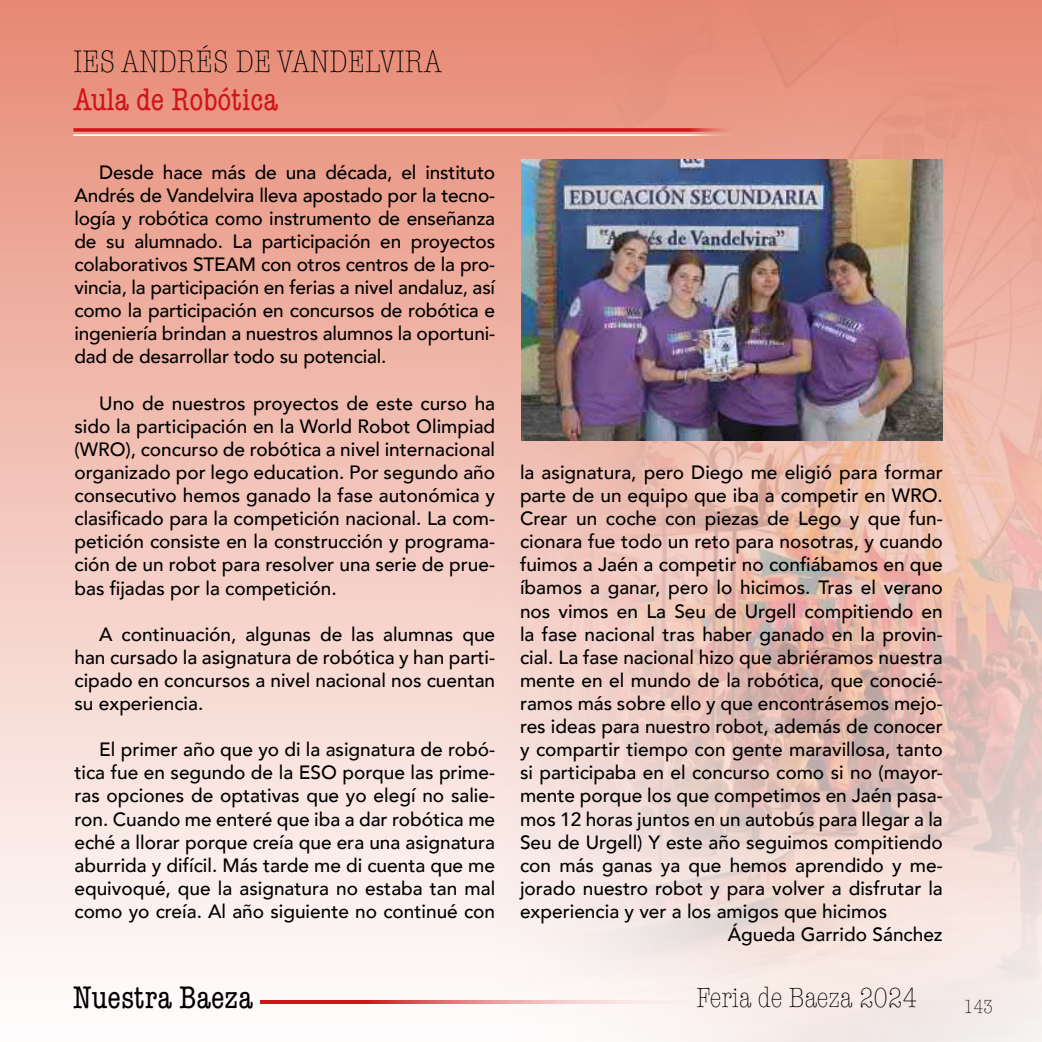
<style>
.page{position:relative;width:1042px;height:1042px;background:#fff}
.page>*{position:absolute;margin:0;border:0;box-sizing:border-box;transform-origin:0 0}
.t1{font:300 condensed 31.5px "American Typewriter Std";color:#000}
.t2{font:condensed 31.5px "American Typewriter Std";color:#d21317}
.t3{font:condensed 31.5px "American Typewriter Std";color:#000}
.t4{font:300 condensed 28px "American Typewriter Std";color:#000}
.t5{font:500 19.25px/23.1px "Avenir";color:#000;text-align:justify}
.t6{font:300 condensed 19.25px "American Typewriter Std";color:#000}
</style>
<div class="page">
<div style="left:0;top:0;width:1042px;height:1042px;background:linear-gradient(to bottom,#e78b76,#fff)"></div>
<img style="left:412px;top:0;width:630px;height:1042px">
<hr style="left:259px;top:1000px;width:456px;height:3px;background:#d21317">
<svg style="left:73px;top:128px;width:666px;height:4px;background:#d52929"></svg>
<hr style="left:73px;top:134px;width:666px;height:2px;background:#fff">
<img style="left:521px;top:159px;width:422px;height:281px">
<h1 class="t1" style="left:73px;top:45px;width:370px">IES ANDRÉS DE VANDELVIRA</h1>
<h1 class="t2" style="left:73px;top:82px;width:206px">Aula de Robótica</h1>
<p class="t5" style="left:74px;top:159px;width:422px;text-indent:25px">Desde hace más de una década, el instituto Andrés de Vandelvira lleva apostado por la tecno&shy;logía y robótica como instrumento de enseñanza de su alumnado. La participación en proyectos colaborativos STEAM con otros centros de la pro&shy;vincia, la participación en ferias a nivel andaluz, así como la participación en concursos de robótica e ingeniería brindan a nuestros alumnos la oportuni&shy;dad de desarrollar todo su potencial.</p>
<p class="t5" style="left:74px;top:390px;width:422px;text-indent:25px">Uno de nuestros proyectos de este curso ha sido la participación en la World Robot Olimpiad (WRO), concurso de robótica a nivel internacional organizado por lego education. Por segundo año consecutivo hemos ganado la fase autonómica y clasificado para la competición nacional. La com&shy;petición consiste en la construcción y programa&shy;ción de un robot para resolver una serie de prue&shy;bas fijadas por la competición.</p>
<p class="t5" style="left:74px;top:621px;width:422px;text-indent:25px">A continuación, algunas de las alumnas que han cursado la asignatura de robótica y han parti&shy;cipado en concursos a nivel nacional nos cuentan su experiencia.</p>
<p class="t5" style="left:74px;top:737px;width:422px;text-indent:25px">El primer año que yo di la asignatura de robó&shy;tica fue en segundo de la ESO porque las prime&shy;ras opciones de optativas que yo elegí no salie&shy;ron. Cuando me enteré que iba a dar robótica me eché a llorar porque creía que era una asignatura aburrida y difícil. Más tarde me di cuenta que me equivoqué, que la asignatura no estaba tan mal como yo creía. Al año siguiente no continué con</p>
<p class="t5" style="left:520px;top:460px;width:424px">la asignatura, pero Diego me eligió para formar</p>
<p class="t5" style="left:520px;top:483px;width:424px">parte de un equipo que iba a competir en WRO.</p>
<p class="t5" style="left:520px;top:506px;width:424px">Crear un coche con piezas de Lego y que fun-</p>
<p class="t5" style="left:520px;top:529px;width:424px">cionara fue todo un reto para nosotras, y cuando</p>
<p class="t5" style="left:520px;top:552px;width:424px">fuimos a Jaén a competir no confiábamos en que</p>
<p class="t5" style="left:520px;top:575px;width:424px">íbamos a ganar, pero lo hicimos. Tras el verano</p>
<p class="t5" style="left:520px;top:598px;width:424px">nos vimos en La Seu de Urgell compitiendo en</p>
<p class="t5" style="left:520px;top:621px;width:424px">la fase nacional tras haber ganado en la provin-</p>
<p class="t5" style="left:520px;top:644px;width:424px">cial. La fase nacional hizo que abriéramos nuestra</p>
<p class="t5" style="left:520px;top:667px;width:424px">mente en el mundo de la robótica, que conocié-</p>
<p class="t5" style="left:520px;top:691px;width:424px">ramos más sobre ello y que encontrásemos mejo-</p>
<p class="t5" style="left:520px;top:714px;width:424px">res ideas para nuestro robot, además de conocer</p>
<p class="t5" style="left:520px;top:737px;width:424px">y compartir tiempo con gente maravillosa, tanto</p>
<p class="t5" style="left:520px;top:760px;width:424px">si participaba en el concurso como si no (mayor-</p>
<p class="t5" style="left:520px;top:783px;width:424px">mente porque los que competimos en Jaén pasa-</p>
<p class="t5" style="left:520px;top:806px;width:424px">mos 12 horas juntos en un autobús para llegar a la</p>
<p class="t5" style="left:520px;top:829px;width:424px">Seu de Urgell) Y este año seguimos compitiendo</p>
<p class="t5" style="left:520px;top:852px;width:424px">con más ganas ya que hemos aprendido y me-</p>
<p class="t5" style="left:520px;top:875px;width:424px">jorado nuestro robot y para volver a disfrutar la</p>
<p class="t5" style="left:520px;top:898px;width:369px">experiencia y ver a los amigos que hicimos</p>
<p class="t5" style="left:728px;top:922px;width:217px">Águeda Garrido Sánchez</p>
<h1 class="t3" style="left:73px;top:980px;width:181px">Nuestra Baeza</h1>
<h2 class="t4" style="left:696px;top:982px;width:222px">Feria de Baeza 2024</h2>
<p class="t6" style="left:963px;top:996px;width:31px">143</p>
</div>
